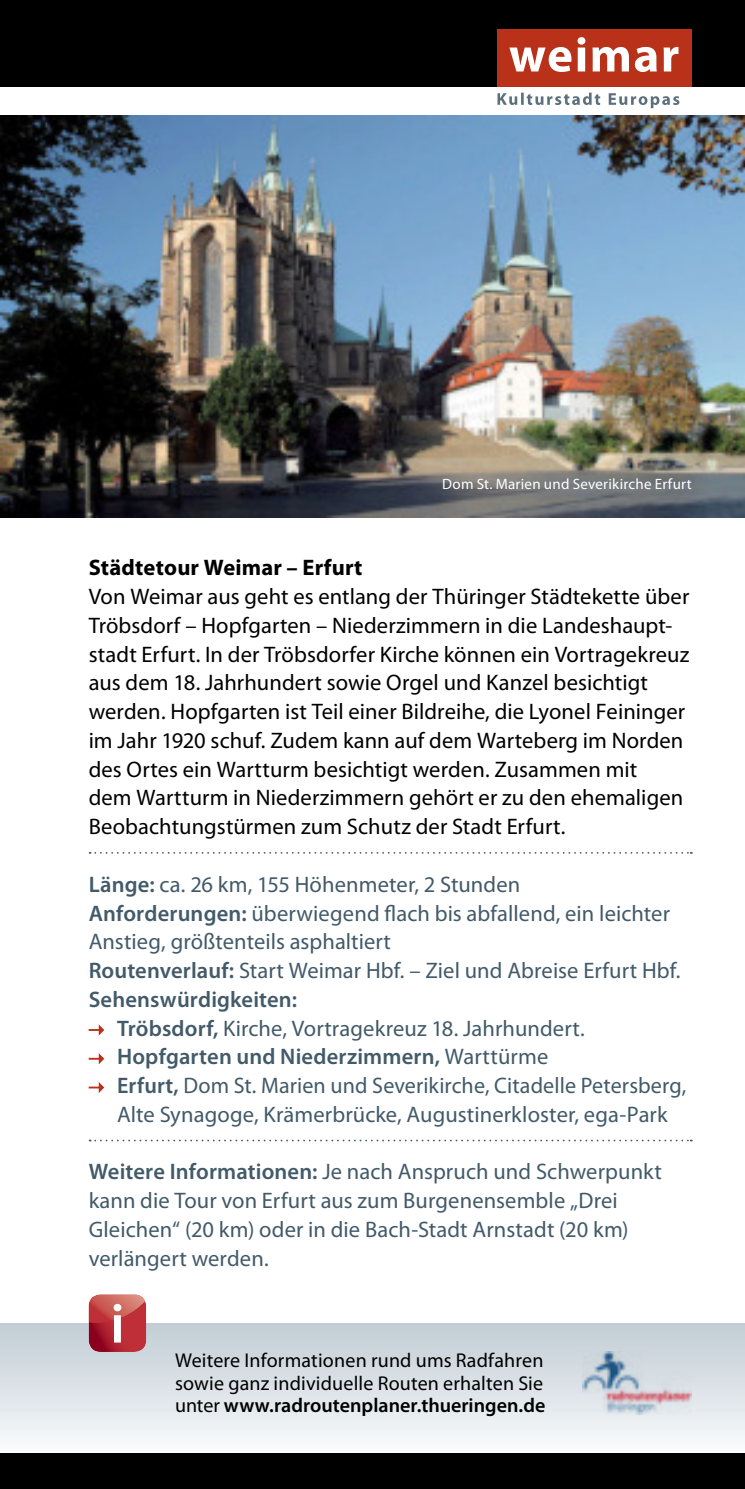
<style>
.page{position:relative;width:745px;height:1489px;background:#fff}
.page>*{position:absolute;margin:0;border:0;box-sizing:border-box;transform-origin:0 0}
.t1{font:22.5px/28.8px "Myriad Pro";letter-spacing:.005em;color:#425a69}
.t2{font:22.5px/28.8px "Myriad Pro";letter-spacing:.005em;color:#000}
.t3{font:600 22.5px "Myriad Pro";letter-spacing:.01em;color:#425a69}
.t4{font:700 22.5px "Myriad Pro";letter-spacing:.01em;color:#000}
.t5{font:20px/22.5px "Myriad Pro";letter-spacing:.01em;color:#000;text-align:justify}
.t6{font:15px "Myriad Pro";letter-spacing:.02em;color:#fff}
.s1{font-weight:600}
.s2{font-weight:400}
</style>
<div class="page">
<div style="left:0;top:0;width:744px;height:86px;background:#000"></div>
<div style="left:497px;top:29px;width:194px;height:57px;background:#b83118"></div>
<svg style="left:509px;top:37px;width:169px;height:35px"></svg>
<svg style="left:497px;top:93px;width:182px;height:15px"></svg>
<div style="left:0;top:1452px;width:744px;height:36px;background:#000"></div>
<svg style="left:90px;top:852px;width:601px;height:1px"></svg>
<svg style="left:90px;top:1139px;width:601px;height:2px"></svg>
<svg style="left:89px;top:1024px;width:15px;height:11px"></svg>
<svg style="left:89px;top:1053px;width:15px;height:11px"></svg>
<svg style="left:89px;top:1082px;width:15px;height:11px"></svg>
<img style="left:0;top:115px;width:744px;height:403px">
<div style="left:0;top:1322px;width:744px;height:130px;background:linear-gradient(to bottom,#c1ccd4,#f8fafb)"></div>
<svg style="left:89px;top:1294px;width:57px;height:57px;background:#bc4046"></svg>
<div style="left:114px;top:1315px;width:7px;height:27px;background:#fff"></div>
<div style="left:113px;top:1303px;width:8px;height:8px;background:#fff;border-radius:50%"></div>
<img style="left:581px;top:1351px;width:110px;height:63px">
<p class="t6" style="left:442px;top:476px;width:251px">Dom St. Marien und Severikirche Erfurt</p>
<p class="t4" style="left:89px;top:559px;width:275px">Städtetour Weimar – Erfurt</p>
<p class="t2" style="left:89px;top:583px;width:602px">Von Weimar aus geht es entlang der Thüringer Städtekette über Tröbsdorf – Hopfgarten – Niederzimmern in die Landeshaupt&shy;stadt Erfurt. In der Tröbsdorfer Kirche können ein Vortragekreuz aus dem 18. Jahrhundert sowie Orgel und Kanzel besichtigt werden. Hopfgarten ist Teil einer Bildreihe, die Lyonel Feininger im Jahr 1920 schuf. Zudem kann auf dem Warteberg im Norden des Ortes ein Wartturm besichtigt werden. Zusammen mit<br>dem Wartturm in Niederzimmern gehört er zu den ehemaligen Beobachtungstürmen zum Schutz der Stadt Erfurt.</p>
<p class="t1" style="left:89px;top:870px;width:433px"><span class="s1">Länge:</span> ca. 26 km, 155 Höhenmeter, 2 Stunden</p>
<p class="t1" style="left:89px;top:899px;width:582px"><span class="s1">Anforderungen:</span> überwiegend flach bis abfallend, ein leichter</p>
<p class="t1" style="left:89px;top:928px;width:304px">Anstieg, größtenteils asphaltiert</p>
<p class="t1" style="left:89px;top:956px;width:593px"><span class="s1">Routenverlauf:</span> Start Weimar Hbf. – Ziel und Abreise Erfurt Hbf.</p>
<p class="t3" style="left:89px;top:987px;width:210px">Sehenswürdigkeiten:</p>
<p class="t1" style="left:117px;top:1014px;width:469px"><span class="s1">Tröbsdorf,</span> Kirche, Vortragekreuz 18. Jahrhundert.</p>
<p class="t3" style="left:117px;top:1045px;width:432px">Hopfgarten und Niederzimmern, <span class="s2">Warttürme</span></p>
<p class="t1" style="left:117px;top:1071px;width:570px"><span class="s1">Erfurt,</span> Dom St. Marien und Severikirche, Citadelle Petersberg,</p>
<p class="t1" style="left:117px;top:1100px;width:551px">Alte Synagoge, Krämerbrücke, Augustinerkloster, ega-Park</p>
<p class="t1" style="left:89px;top:1158px;width:574px"><span class="s1">Weitere Informationen:</span> Je nach Anspruch und Schwerpunkt kann die Tour von Erfurt aus zum Burgenensemble „Drei Gleichen“ (20 km) oder in die Bach-Stadt Arnstadt (20 km) verlängert werden.</p>
<p class="t5" style="left:175px;top:1349px;width:371px">Weitere Informationen rund ums Radfahren sowie ganz individuelle Routen erhalten Sie unter <span class="s1">www.radroutenplaner.thueringen.de</span></p>
</div>
